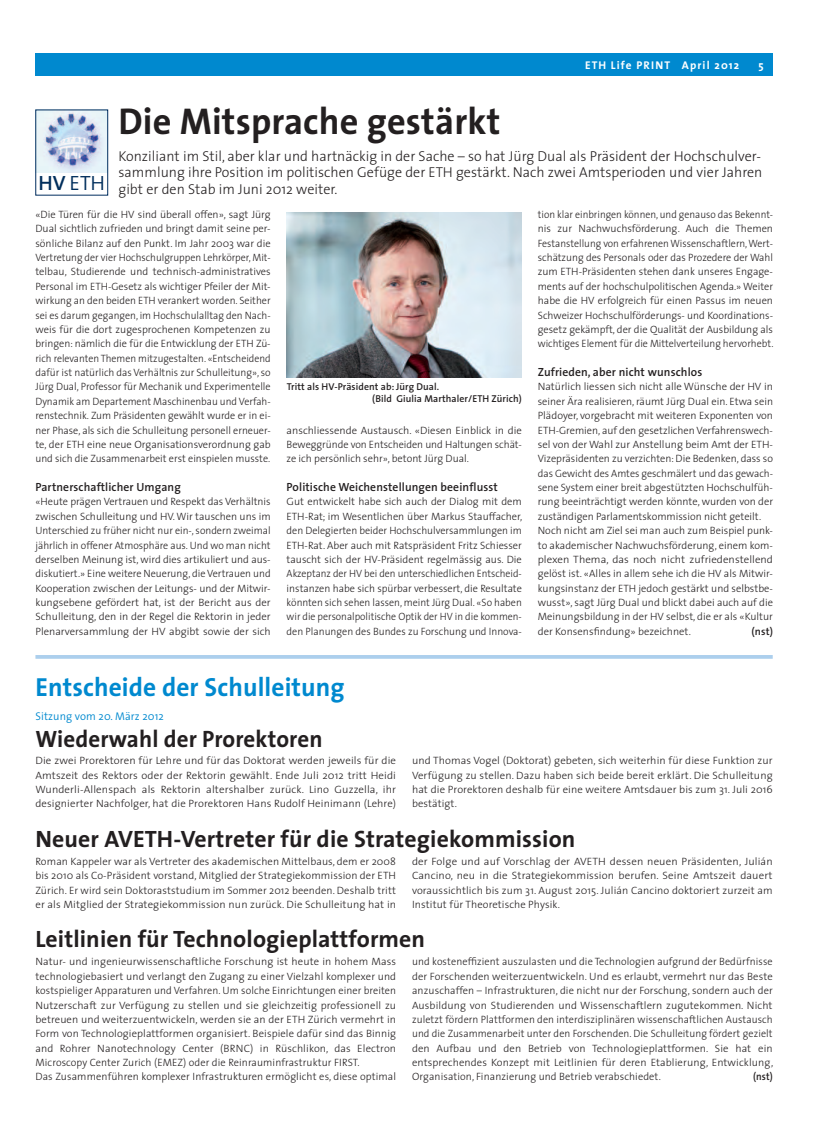
<style>
.page{position:relative;width:833px;height:1134px;background:#fff}
.page>*{position:absolute;margin:0;border:0;box-sizing:border-box;transform-origin:0 0}
.t1{font:700 37.5px "The Sans";letter-spacing:.005em;color:#231f20}
.t2{font:700 26.25px "The Sans";letter-spacing:.005em;color:#0089cf}
.t3{font:700 23.75px "The Sans";letter-spacing:.005em;color:#231f20}
.t4{font:300 14.38px "The Sans";letter-spacing:.005em;color:#231f20}
.t5{font:600 11.88px "The Sans";letter-spacing:.01em;color:#231f20}
.t6{font:700 11.25px "The Sans";letter-spacing:.1em;color:#fff}
.t7{font:300 11.25px "The Sans";letter-spacing:.01em;color:#0089cf}
.t8{font:300 10.62px/14.4px "The Sans";letter-spacing:.005em;color:#231f20;text-align:justify}
.t9{font:300 10.62px/14.4px "The Sans";letter-spacing:.005em;color:#231f20;text-align:justify;scale:.93 1}
.t10{font:600 10.62px "The Sans";letter-spacing:.01em;color:#231f20}
.t11{font:600 10.62px "The Sans";letter-spacing:.01em;color:#231f20;scale:.92 1}
.t12{font:600 10px/12.5px "The Sans";letter-spacing:.01em;color:#231f20}
</style>
<div class="page">
<div style="left:749px;top:53px;width:23px;height:23px;background:#0089cf"></div>
<div style="left:35px;top:53px;width:715px;height:23px;background:#0089cf"></div>
<img style="left:38px;top:112px;width:68px;height:61px">
<img style="left:287px;top:212px;width:235px;height:166px">
<svg style="left:35px;top:655px;width:737px;height:4px;background:#b0d1ed"></svg>
<p class="t6" style="left:585px;top:55px;width:156px">ETH Life PRINT April 2012</p>
<p class="t6" style="left:758px;top:55px;width:7px">5</p>
<h1 class="t1" style="left:118px;top:90px;width:383px">Die Mitsprache gestärkt</h1>
<h3 class="t4" style="left:118px;top:144px;width:644px">Konziliant im Stil, aber klar und hartnäckig in der Sache – so hat Jürg Dual als Präsident der Hochschulver-</h3>
<h3 class="t4" style="left:118px;top:161px;width:645px">sammlung ihre Position im politischen Gefüge der ETH gestärkt. Nach zwei Amtsperioden und vier Jahren</h3>
<h3 class="t4" style="left:39px;top:177px;width:300px"><sup>HV</sup> <sup>ETH</sup> gibt er den Stab im Juni 2012 weiter.</h3>
<p class="t8" style="left:35px;top:207px;width:237px">«Die Türen für die HV sind überall offen», sagt Jürg Dual sichtlich zufrieden und bringt damit seine per&shy;sönliche Bilanz auf den Punkt. Im Jahr 2003 war die Vertretung der vier Hochschulgruppen Lehrkörper, Mit&shy;telbau, Studierende und technisch-administratives Personal im ETH-Gesetz als wichtiger Pfeiler der Mit&shy;wirkung an den beiden ETH verankert worden. Seither sei es darum gegangen, im Hochschulalltag den Nach&shy;weis für die dort zugesprochenen Kompetenzen zu bringen: nämlich die für die Entwicklung der ETH Zü&shy;rich relevanten Themen mitzugestalten. «Entscheidend dafür ist natürlich das Verhältnis zur Schulleitung», so Jürg Dual, Professor für Mechanik und Experimentelle Dynamik am Departement Maschinenbau und Verfah&shy;renstechnik. Zum Präsidenten gewählt wurde er in ei&shy;ner Phase, als sich die Schulleitung personell erneuer&shy;te, der ETH eine neue Organisationsverordnung gab und sich die Zusammenarbeit erst einspielen musste.</p>
<p class="t5" style="left:35px;top:477px;width:147px">Partnerschaftlicher Umgang</p>
<p class="t8" style="left:35px;top:494px;width:237px">«Heute prägen Vertrauen und Respekt das Verhältnis zwischen Schulleitung und HV. Wir tauschen uns im Unterschied zu früher nicht nur ein-, sondern zweimal jährlich in offener Atmosphäre aus. Und wo man nicht derselben Meinung ist, wird dies artikuliert und aus&shy;diskutiert.» Eine weitere Neuerung, die Vertrauen und Kooperation zwischen der Leitungs- und der Mitwir&shy;kungsebene gefördert hat, ist der Bericht aus der Schulleitung, den in der Regel die Rektorin in jeder Plenarversammlung der HV abgibt sowie der sich</p>
<p class="t9" style="left:538px;top:207px;width:255px">tion klar einbringen können, und genauso das Bekennt&shy;nis zur Nachwuchsförderung. Auch die Themen Festanstellung von erfahrenen Wissenschaftlern, Wert&shy;schätzung des Personals oder das Prozedere der Wahl zum ETH-Präsidenten stehen dank unseres Engage&shy;ments auf der hochschulpolitischen Agenda.» Weiter habe die HV erfolgreich für einen Passus im neuen Schweizer Hochschulförderungs- und Koordinations&shy;gesetz gekämpft, der die Qualität der Ausbildung als wichtiges Element für die Mittelverteilung hervorhebt.</p>
<p class="t5" style="left:538px;top:362px;width:166px">Zufrieden, aber nicht wunschlos</p>
<p class="t8" style="left:538px;top:379px;width:237px;text-align:left">Natürlich liessen sich nicht alle Wünsche der HV in seiner Ära realisieren, räumt Jürg Dual ein. Etwa sein Plädoyer, vorgebracht mit weiteren Exponenten von ETH-Gremien, auf den gesetzlichen Verfahrenswech&shy;sel von der Wahl zur Anstellung beim Amt der ETH-Vizepräsidenten zu verzichten: Die Bedenken, dass so das Gewicht des Amtes geschmälert und das gewach&shy;sene System einer breit abgestützten Hochschulfüh&shy;rung beeinträchtigt werden könnte, wurden von der zuständigen Parlamentskommission nicht geteilt.<br>Noch nicht am Ziel sei man auch zum Beispiel punk&shy;to akademischer Nachwuchsförderung, einem kom&shy;plexen Thema, das noch nicht zufriedenstellend gelöst ist. «Alles in allem sehe ich die HV als Mitwir&shy;kungsinstanz der ETH jedoch gestärkt und selbstbe&shy;wusst», sagt Jürg Dual und blickt dabei auch auf die Meinungsbildung in der HV selbst, die er als «Kultur der Konsensfindung» bezeichnet.</p>
<p class="t12" style="left:372px;top:380px;width:151px;text-indent:-86px">Tritt als HV-Präsident ab: Jürg Dual.<br>(Bild Giulia Marthaler/ETH Zürich)</p>
<p class="t8" style="left:287px;top:422px;width:237px">anschliessende Austausch. «Diesen Einblick in die Beweggründe von Entscheiden und Haltungen schät&shy;ze ich persönlich sehr», betont Jürg Dual.</p>
<p class="t5" style="left:287px;top:477px;width:213px">Politische Weichenstellungen beeinflusst</p>
<p class="t8" style="left:287px;top:494px;width:237px">Gut entwickelt habe sich auch der Dialog mit dem ETH-Rat; im Wesentlichen über Markus Stauffacher, den Delegierten beider Hochschulversammlungen im ETH-Rat. Aber auch mit Ratspräsident Fritz Schiesser tauscht sich der HV-Präsident regelmässig aus. Die Akzeptanz der HV bei den unterschiedlichen Entscheid&shy;instanzen habe sich spürbar verbessert, die Resultate könnten sich sehen lassen, meint Jürg Dual. «So haben wir die personalpolitische Optik der HV in die kommen&shy;den Planungen des Bundes zu Forschung und Innova-</p>
<p class="t10" style="left:751px;top:622px;width:23px">(nst)</p>
<h2 class="t2" style="left:35px;top:665px;width:311px">Entscheide der Schulleitung</h2>
<p class="t7" style="left:35px;top:707px;width:130px">Sitzung vom 20. März 2012</p>
<h3 class="t3" style="left:35px;top:719px;width:288px">Wiederwahl der Prorektoren</h3>
<p class="t8" style="left:35px;top:753px;width:362px">Die zwei Prorektoren für Lehre und für das Doktorat werden jeweils für die Amtszeit des Rektors oder der Rektorin gewählt. Ende Juli 2012 tritt Heidi Wunderli-Allenspach als Rektorin altershalber zurück. Lino Guzzella, ihr designierter Nachfolger, hat die Prorektoren Hans Rudolf Heinimann (Lehre)</p>
<p class="t8" style="left:412px;top:753px;width:362px">und Thomas Vogel (Doktorat) gebeten, sich weiterhin für diese Funktion zur Verfügung zu stellen. Dazu haben sich beide bereit erklärt. Die Schulleitung hat die Prorektoren deshalb für eine weitere Amtsdauer bis zum 31. Juli 2016 bestätigt.</p>
<h3 class="t3" style="left:35px;top:819px;width:541px">Neuer AVETH-Vertreter für die Strategiekommission</h3>
<p class="t8" style="left:35px;top:854px;width:362px">Roman Kappeler war als Vertreter des akademischen Mittelbaus, dem er 2008 bis 2010 als Co-Präsident vorstand, Mitglied der Strategiekommission der ETH Zürich. Er wird sein Doktoraststudium im Sommer 2012 beenden. Deshalb tritt er als Mitglied der Strategiekommission nun zurück. Die Schulleitung hat in</p>
<p class="t8" style="left:412px;top:854px;width:362px">der Folge und auf Vorschlag der AVETH dessen neuen Präsidenten, Julián Cancino, neu in die Strategiekommission berufen. Seine Amtszeit dauert voraussichtlich bis zum 31. August 2015. Julián Cancino doktoriert zurzeit am Institut für Theoretische Physik.</p>
<h3 class="t3" style="left:35px;top:919px;width:391px">Leitlinien für Technologieplattformen</h3>
<p class="t8" style="left:35px;top:954px;width:362px;text-align:left">Natur- und ingenieurwissenschaftliche Forschung ist heute in hohem Mass technologiebasiert und verlangt den Zugang zu einer Vielzahl komplexer und kostspieliger Apparaturen und Verfahren. Um solche Einrichtungen einer breiten Nutzerschaft zur Verfügung zu stellen und sie gleichzeitig professionell zu betreuen und weiterzuentwickeln, werden sie an der ETH Zürich vermehrt in Form von Technologieplattformen organisiert. Beispiele dafür sind das Binnig and Rohrer Nanotechnology Center (BRNC) in Rüschlikon, das Electron Microscopy Center Zurich (EMEZ) oder die Reinrauminfrastruktur FIRST.<br>Das Zusammenführen komplexer Infrastrukturen ermöglicht es, diese optimal</p>
<p class="t8" style="left:412px;top:954px;width:363px">und kosteneffizient auszulasten und die Technologien aufgrund der Bedürfnisse der Forschenden weiterzuentwickeln. Und es erlaubt, vermehrt nur das Beste anzuschaffen – Infrastrukturen, die nicht nur der Forschung, sondern auch der Ausbildung von Studierenden und Wissenschaftlern zugutekommen. Nicht zuletzt fördern Plattformen den interdisziplinären wissenschaftlichen Austausch und die Zusammenarbeit unter den Forschenden. Die Schulleitung fördert gezielt den Aufbau und den Betrieb von Technologieplattformen. Sie hat ein entsprechendes Konzept mit Leitlinien für deren Etablierung, Entwicklung, Organisation, Finanzierung und Betrieb verabschiedet.</p>
<p class="t11" style="left:753px;top:1068px;width:23px">(nst)</p>
</div>
